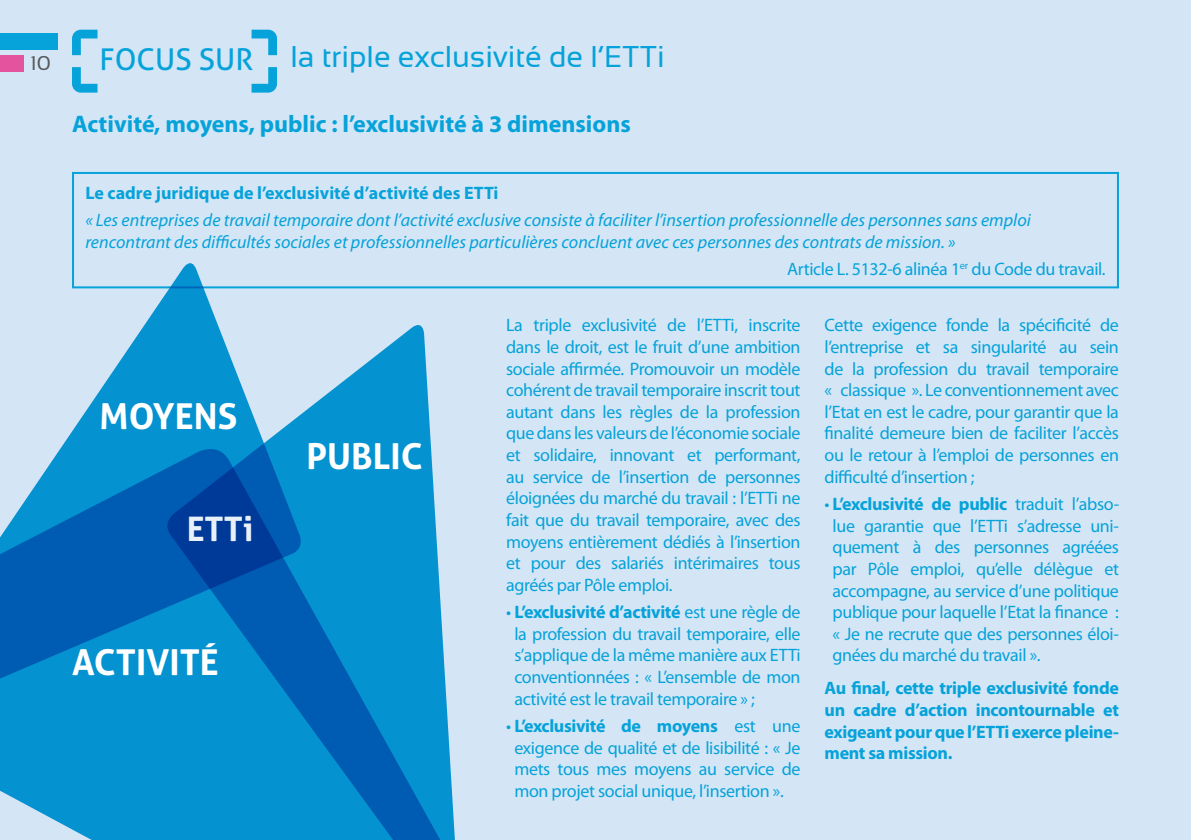
<style>
.page{position:relative;width:1191px;height:840px;background:#fff}
.page>*{position:absolute;margin:0;border:0;box-sizing:border-box;transform-origin:0 0}
.t1{font:700 35.6px "Aller";color:#fff}
.t2{font:700 33.8px "Aller";color:#e8f0f9}
.t3{font:30px "Sansation";color:#06a2da}
.t4{font:30px "Aller";color:#06a2da}
.t5{font:700 24px "Myriad Pro";color:#06a2da}
.t6{font:20px "Sansation";color:#58595b}
.t7{font:18px/21.6px "Myriad Pro";letter-spacing:-.02em;color:#06a2da;text-align:justify}
.t8{font:italic 18px/21.6px "Myriad Pro";color:#06a2da}
.t9{font:700 18px/21.6px "Myriad Pro";letter-spacing:-.02em;color:#06a2da;text-align:justify}
.t10{font:700 18px "Myriad Pro";color:#06a2da}
.s1{font-weight:700}
</style>
<div class="page">
<div style="left:0;top:0;width:1191px;height:839px;background:#d4e6f5"></div>
<div style="left:72px;top:172px;width:1047px;height:116px;border:2px solid #06a2da"></div>
<svg style="left:72px;top:67px;width:25px;height:26px"></svg>
<svg style="left:72px;top:30px;width:25px;height:25px"></svg>
<svg style="left:251px;top:67px;width:26px;height:26px"></svg>
<svg style="left:251px;top:30px;width:26px;height:25px"></svg>
<div style="left:0;top:55px;width:24px;height:17px;background:#e4539e"></div>
<div style="left:0;top:33px;width:58px;height:16px;background:#06a2da"></div>
<svg style="left:65px;top:256px;width:240px;height:185px"></svg>
<svg style="left:0;top:441px;width:162px;height:398px;background:#1487c9"></svg>
<svg style="left:162px;top:319px;width:293px;height:520px;background:#208fcd"></svg>
<p class="t6" style="left:31px;top:52px;width:22px">10</p>
<h3 class="t4" style="left:100px;top:41px;width:155px">FOCUS SUR</h3>
<h3 class="t3" style="left:290px;top:40px;width:376px">la triple exclusivité de l’ETTi</h3>
<h3 class="t5" style="left:72px;top:108px;width:560px">Activité, moyens, public : l’exclusivité à 3 dimensions</h3>
<p class="t10" style="left:85px;top:181px;width:414px">Le cadre juridique de l’exclusivité d’activité des ETTi</p>
<p class="t8" style="left:85px;top:209px;width:947px">« Les entreprises de travail temporaire dont l’activité exclusive consiste à faciliter l’insertion professionnelle des personnes sans emploi rencontrant des difficultés sociales et professionnelles particulières concluent avec ces personnes des contrats de mission. »</p>
<p class="t7" style="left:787px;top:258px;width:320px">Article L. 5132-6 alinéa 1<sup>er</sup> du Code du travail.</p>
<h1 class="t1" style="left:100px;top:394px;width:139px">MOYENS</h1>
<h2 class="t2" style="left:187px;top:508px;width:68px">ETTI</h2>
<h1 class="t1" style="left:72px;top:639px;width:148px">ACTIVITÉ</h1>
<h1 class="t1" style="left:306px;top:434px;width:118px">PUBLIC</h1>
<p class="t7" style="left:506px;top:314px;width:296px">La triple exclusivité de l’ETTi, inscrite dans le droit, est le fruit d’une ambition sociale affirmée. Promouvoir un modèle cohérent de travail temporaire inscrit tout autant dans les règles de la profession que dans les valeurs de l’économie sociale et solidaire, innovant et performant, au service de l’insertion de personnes éloignées du marché du travail : l’ETTi ne fait que du travail temporaire, avec des moyens entièrement dédiés à l’insertion et pour des salariés intérimaires tous agréés par Pôle emploi.</p>
<p class="t7" style="left:514px;top:600px;width:288px;text-indent:-8px">• <span class="s1">L’exclusivité d’activité</span> est une règle de la profession du travail temporaire, elle s’applique de la même manière aux ETTi conventionnées : « L’ensemble de mon activité est le travail temporaire » ;</p>
<p class="t7" style="left:506px;top:714px;width:296px;text-align:center">• <span class="s1">L’exclusivité de moyens</span> est une exigence de qualité et de lisibilité : « Je mets tous mes moyens au service de mon projet social unique, l’insertion ».</p>
<p class="t7" style="left:824px;top:314px;width:296px">Cette exigence fonde la spécificité de l’entreprise et sa singularité au sein de la profession du travail temporaire « classique ». Le conventionnement avec l’Etat en est le cadre, pour garantir que la finalité demeure bien de faciliter l’accès ou le retour à l’emploi de personnes en difficulté d’insertion ;</p>
<p class="t7" style="left:832px;top:492px;width:288px;text-indent:-8px">• <span class="s1">L’exclusivité de public</span> traduit l’abso&shy;lue garantie que l’ETTi s’adresse uni&shy;quement à des personnes agréées par Pôle emploi, qu’elle délègue et accompagne, au service d’une politique publique pour laquelle l’Etat la finance : « Je ne recrute que des personnes éloi&shy;gnées du marché du travail ».</p>
<p class="t9" style="left:824px;top:676px;width:296px">Au final, cette triple exclusivité fonde un cadre d’action incontournable et exigeant pour que l’ETTi exerce pleine&shy;ment sa mission.</p>
</div>
